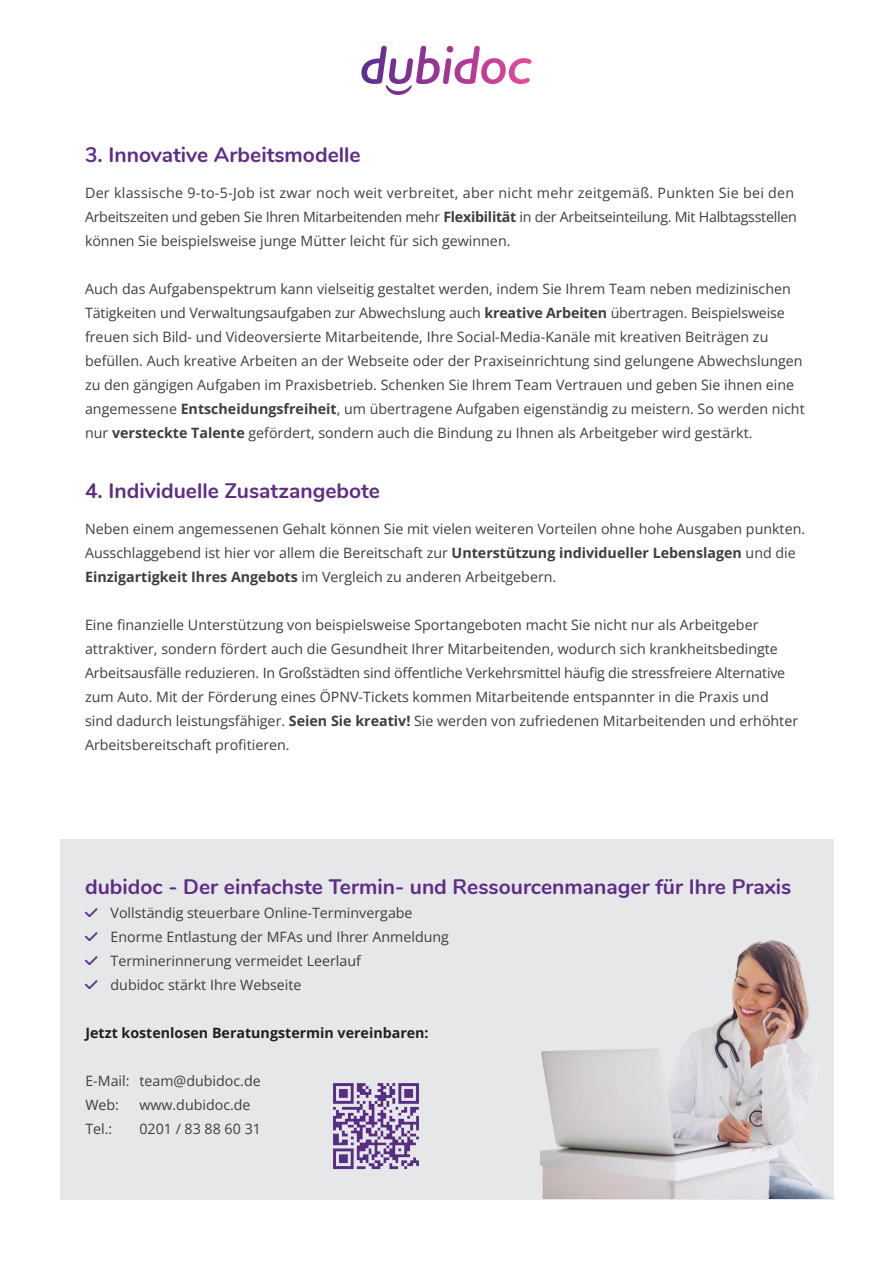
<style>
.page{position:relative;width:893px;height:1263px;background:#fff}
.page>*{position:absolute;margin:0;border:0;box-sizing:border-box;transform-origin:0 0}
.t1{font:700 21px "Nunito";color:#5f2d86}
.t2{font:14.25px/24px "Open Sans";color:#3e3e3f}
.t3{font:700 14.25px "Open Sans";color:#231f20}
.s1{font-weight:700}
.s2{color:#5f2d86}
</style>
<div class="page">
<svg style="left:361px;top:46px;width:170px;height:38px"></svg>
<div style="left:60px;top:839px;width:773px;height:360px;background:#e6e7e9"></div>
<img style="left:333px;top:1083px;width:86px;height:87px">
<img style="left:540px;top:921px;width:294px;height:278px">
<h1 class="t1" style="left:85px;top:139px;width:277px">3. Innovative Arbeitsmodelle</h1>
<p class="t2" style="left:85px;top:180px;width:713px">Der klassische 9-to-5-Job ist zwar noch weit verbreitet, aber nicht mehr zeitgemäß. Punkten Sie bei den<br>Arbeitszeiten und geben Sie Ihren Mitarbeitenden mehr <span class="s1">Flexibilität</span> in der Arbeitseinteilung. Mit Halbtagsstellen können Sie beispielsweise junge Mütter leicht für sich gewinnen.</p>
<p class="t2" style="left:85px;top:276px;width:721px">Auch das Aufgabenspektrum kann vielseitig gestaltet werden, indem Sie Ihrem Team neben medizinischen Tätigkeiten und Verwaltungsaufgaben zur Abwechslung auch <span class="s1">kreative Arbeiten</span> übertragen. Beispielsweise freuen sich Bild- und Videoversierte Mitarbeitende, Ihre Social-Media-Kanäle mit kreativen Beiträgen zu befüllen. Auch kreative Arbeiten an der Webseite oder der Praxiseinrichtung sind gelungene Abwechslungen zu den gängigen Aufgaben im Praxisbetrieb. Schenken Sie Ihrem Team Vertrauen und geben Sie ihnen eine angemessene <span class="s1">Entscheidungsfreiheit</span>, um übertragene Aufgaben eigenständig zu meistern. So werden nicht nur <span class="s1">versteckte Talente</span> gefördert, sondern auch die Bindung zu Ihnen als Arbeitgeber wird gestärkt.</p>
<h1 class="t1" style="left:85px;top:475px;width:297px">4. Individuelle Zusatzangebote</h1>
<p class="t2" style="left:85px;top:516px;width:722px">Neben einem angemessenen Gehalt können Sie mit vielen weiteren Vorteilen ohne hohe Ausgaben punkten.<br>Ausschlaggebend ist hier vor allem die Bereitschaft zur <span class="s1">Unterstützung individueller Lebenslagen</span> und die<br><span class="s1">Einzigartigkeit Ihres Angebots</span> im Vergleich zu anderen Arbeitgebern.</p>
<p class="t2" style="left:85px;top:612px;width:715px">Eine finanzielle Unterstützung von beispielsweise Sportangeboten macht Sie nicht nur als Arbeitgeber attraktiver, sondern fördert auch die Gesundheit Ihrer Mitarbeitenden, wodurch sich krankheitsbedingte Arbeitsausfälle reduzieren. In Großstädten sind öffentliche Verkehrsmittel häufig die stressfreiere Alternative zum Auto. Mit der Förderung eines ÖPNV-Tickets kommen Mitarbeitende entspannter in die Praxis und sind dadurch leistungsfähiger. <span class="s1">Seien Sie kreativ!</span> Sie werden von zufriedenen Mitarbeitenden und erhöhter Arbeitsbereitschaft profitieren.</p>
<h1 class="t1" style="left:85px;top:871px;width:708px">dubidoc - Der einfachste Termin- und Ressourcenmanager für Ihre Praxis</h1>
<p class="t2" style="left:85px;top:900px;width:329px"><span class="s2">✓</span> Vollständig steuerbare Online-Terminvergabe</p>
<p class="t2" style="left:85px;top:924px;width:365px"><span class="s2">✓</span> Enorme Entlastung der MFAs und Ihrer Anmeldung</p>
<p class="t2" style="left:85px;top:948px;width:277px"><span class="s2">✓</span> Terminerinnerung vermeidet Leerlauf</p>
<p class="t2" style="left:85px;top:972px;width:218px"><span class="s2">✓</span> dubidoc stärkt Ihre Webseite</p>
<p class="t3" style="left:85px;top:1023px;width:345px">Jetzt kostenlosen Beratungstermin vereinbaren:</p>
<p class="t2" style="left:85px;top:1068px;width:177px">E-Mail: team@dubidoc.de<br>Web:</p>
<p class="t2" style="left:139px;top:1092px;width:113px">www.dubidoc.de</p>
<p class="t2" style="left:85px;top:1116px;width:28px">Tel.:</p>
<p class="t2" style="left:139px;top:1116px;width:123px">0201 / 83 88 60 31</p>
</div>
